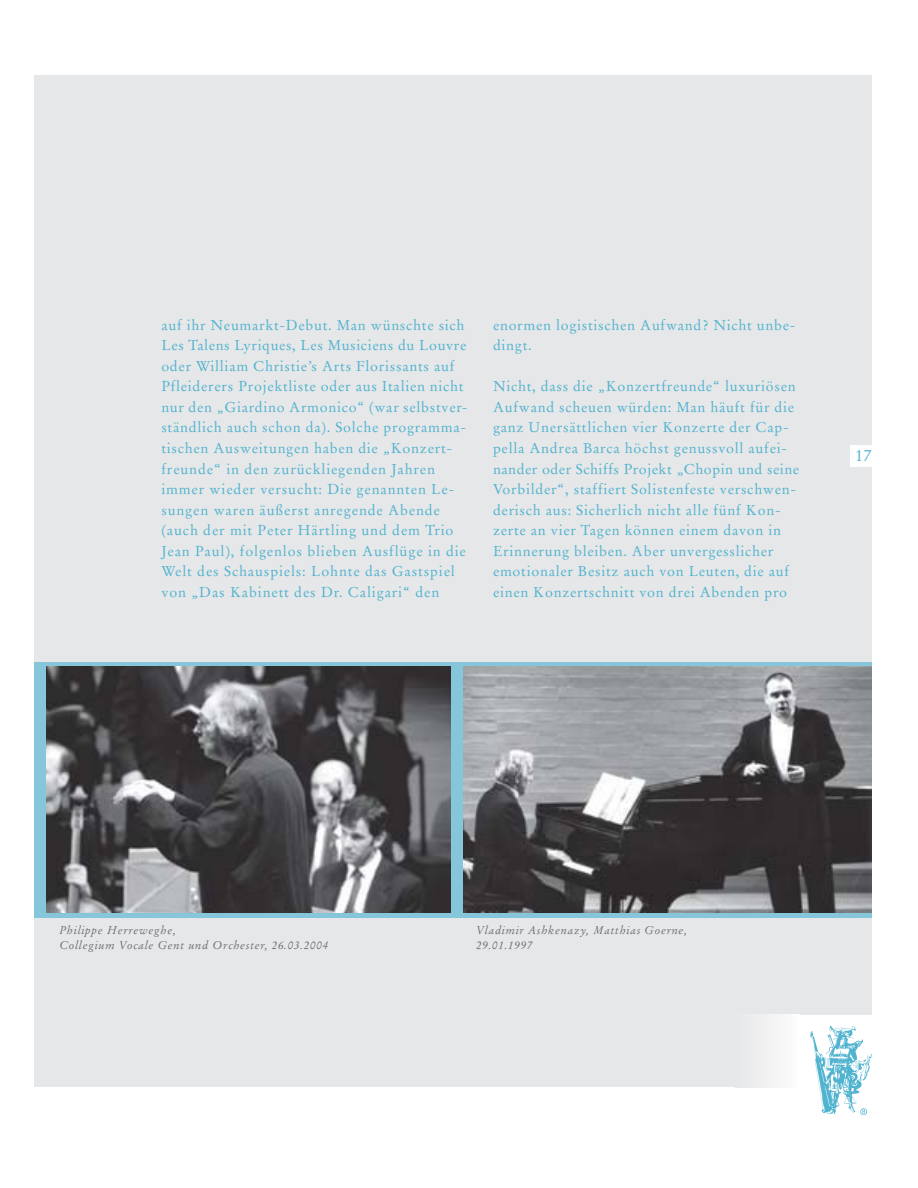
<style>
.page{position:relative;width:918px;height:1188px;background:#fff}
.page>*{position:absolute;margin:0;border:0;box-sizing:border-box;transform-origin:0 0}
.t1{font:16.5px "Stempel Garamond";color:#50b3cf}
.t2{font:14.25px/20.5px "Stempel Garamond";letter-spacing:.05em;color:#50b3cf}
.t3{font:italic 11.25px/15px "Stempel Garamond";letter-spacing:.06em;color:#6c6e70}
</style>
<div class="page">
<div style="left:34px;top:75px;width:837px;height:1012px;background:#e6e7e8"></div>
<div style="left:735px;top:1015px;width:64px;height:72px;background:#f1f1f2"></div>
<div style="left:799px;top:1015px;width:72px;height:72px;background:#fff"></div>
<img style="left:810px;top:1025px;width:63px;height:90px">
<div style="left:850px;top:445px;width:34px;height:21px;background:#fff"></div>
<div style="left:34px;top:662px;width:837px;height:255px;background:#85c6da"></div>
<img style="left:47px;top:666px;width:403px;height:247px">
<img style="left:463px;top:666px;width:408px;height:247px">
<p class="t2" style="left:161px;top:316px;width:308px">auf ihr Neumarkt-Debut. Man wünschte sich Les Talens Lyriques, Les Musiciens du Louvre oder William Christie’s Arts Florissants auf Pfleiderers Projektliste oder aus Italien nicht nur den „Giardino Armonico“ (war selbstver&shy;ständlich auch schon da). Solche programma&shy;tischen Ausweitungen haben die „Konzert&shy;freunde“ in den zurückliegenden Jahren immer wieder versucht: Die genannten Le&shy;sungen waren äußerst anregende Abende (auch der mit Peter Härtling und dem Trio Jean Paul), folgenlos blieben Ausflüge in die Welt des Schauspiels: Lohnte das Gastspiel von „Das Kabinett des Dr. Caligari“ den</p>
<p class="t2" style="left:493px;top:316px;width:304px">enormen logistischen Aufwand? Nicht unbe&shy;dingt.</p>
<p class="t2" style="left:493px;top:377px;width:308px">Nicht, dass die „Konzertfreunde“ luxuriösen Aufwand scheuen würden: Man häuft für die ganz Unersättlichen vier Konzerte der Cap&shy;pella Andrea Barca höchst genussvoll aufei&shy;nander oder Schiffs Projekt „Chopin und seine Vorbilder“, staffiert Solistenfeste verschwen&shy;derisch aus: Sicherlich nicht alle fünf Kon&shy;zerte an vier Tagen können einem davon in Erinnerung bleiben. Aber unvergesslicher emotionaler Besitz auch von Leuten, die auf einen Konzertschnitt von drei Abenden pro</p>
<p class="t1" style="left:855px;top:449px;width:18px">17</p>
<p class="t3" style="left:59px;top:924px;width:270px">Philippe Herreweghe,<br>Collegium Vocale Gent und Orchester, 26.03.2004</p>
<p class="t3" style="left:476px;top:924px;width:213px">Vladimir Ashkenazy, Matthias Goerne,<br>29.01.1997</p>
</div>
